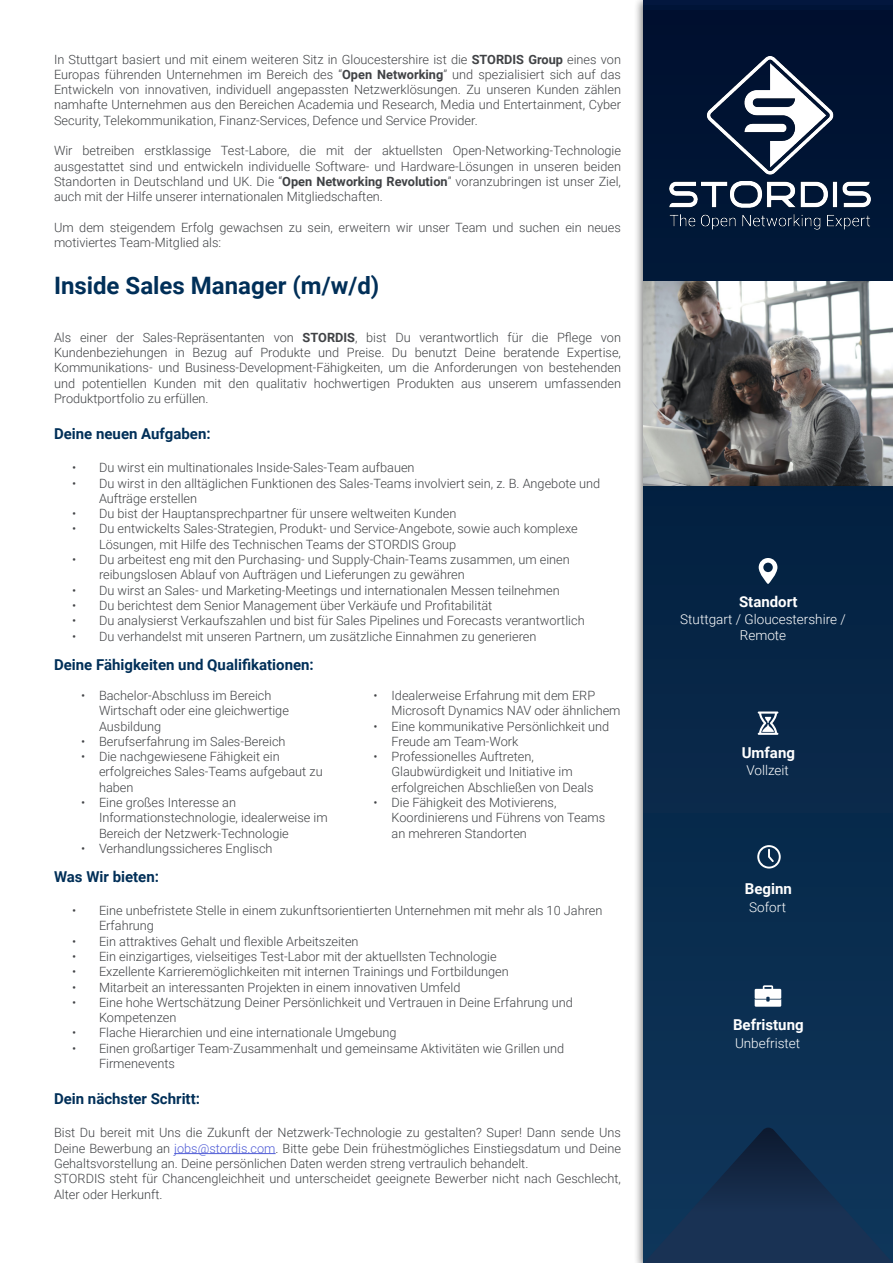
<style>
.page{position:relative;width:893px;height:1263px;background:#fff}
.page>*{position:absolute;margin:0;border:0;box-sizing:border-box;transform-origin:0 0}
.t1{font:700 24px "Roboto";color:#002f58}
.t2{font:700 15px "Roboto";color:#002f58}
.t3{font:700 15px "Roboto";color:#fff}
.t4{font:300 13.5px/16.2px "Roboto";color:#fff;text-align:center}
.t5{font:300 12.75px/15.3px "Roboto";color:#404245}
.s1{font-weight:700}
.s2{color:#4f5cd6}
</style>
<div class="page">
<div style="left:634px;top:0;width:259px;height:1263px;background:#000;opacity:.5"></div>
<svg style="left:644px;top:0;width:249px;height:1127px;background:#072547"></svg>
<img style="left:669px;top:56px;width:201px;height:173px">
<svg style="left:759px;top:558px;width:18px;height:26px"></svg>
<svg style="left:758px;top:711px;width:20px;height:24px"></svg>
<svg style="left:757px;top:845px;width:24px;height:23px"></svg>
<svg style="left:755px;top:985px;width:26px;height:22px"></svg>
<svg style="left:644px;top:1127px;width:249px;height:136px;background:#123052"></svg>
<img style="left:643px;top:282px;width:249px;height:203px">
<hr style="left:174px;top:1153px;width:102px;height:1px;background:#4f5cd6">
<p class="t5" style="left:54px;top:51px;width:569px;text-align:justify">In Stuttgart basiert und mit einem weiteren Sitz in Gloucestershire ist die <span class="s1">STORDIS Group</span> eines von Europas führenden Unternehmen im Bereich des “<span class="s1">Open Networking</span>” und spezialisiert sich auf das Entwickeln von innovativen, individuell angepassten Netzwerklösungen. Zu unseren Kunden zählen namhafte Unternehmen aus den Bereichen Academia und Research, Media und Entertainment, Cyber Security, Telekommunikation, Finanz-Services, Defence und Service Provider.</p>
<p class="t5" style="left:54px;top:143px;width:569px;text-align:justify">Wir betreiben erstklassige Test-Labore, die mit der aktuellsten Open-Networking-Technologie ausgestattet sind und entwickeln individuelle Software- und Hardware-Lösungen in unseren beiden Standorten in Deutschland und UK. Die “<span class="s1">Open Networking Revolution</span>” voranzubringen ist unser Ziel, auch mit der Hilfe unserer internationalen Mitgliedschaften.</p>
<p class="t5" style="left:54px;top:219px;width:568px">Um dem steigendem Erfolg gewachsen zu sein, erweitern wir unser Team und suchen ein neues motiviertes Team-Mitglied als:</p>
<p class="t1" style="left:54px;top:269px;width:327px">Inside Sales Manager (m/w/d)</p>
<p class="t5" style="left:54px;top:329px;width:569px;text-align:justify">Als einer der Sales-Repräsentanten von <span class="s1">STORDIS</span>, bist Du verantwortlich für die Pflege von Kundenbeziehungen in Bezug auf Produkte und Preise. Du benutzt Deine beratende Expertise, Kommunikations- und Business-Development-Fähigkeiten, um die Anforderungen von bestehenden und potentiellen Kunden mit den qualitativ hochwertigen Produkten aus unserem umfassenden Produktportfolio zu erfüllen.</p>
<p class="t2" style="left:54px;top:423px;width:158px">Deine neuen Aufgaben:</p>
<p class="t5" style="left:72px;top:460px;width:344px">• Du wirst ein multinationales Inside-Sales-Team aufbauen</p>
<p class="t5" style="left:99px;top:475px;width:503px;text-indent:-27px">• Du wirst in den alltäglichen Funktionen des Sales-Teams involviert sein, z. B. Angebote und<br>Aufträge erstellen</p>
<p class="t5" style="left:72px;top:505px;width:386px">• Du bist der Hauptansprechpartner für unsere weltweiten Kunden</p>
<p class="t5" style="left:99px;top:521px;width:480px;text-indent:-27px">• Du entwickelts Sales-Strategien, Produkt- und Service-Angebote, sowie auch komplexe<br>Lösungen, mit Hilfe des Technischen Teams der STORDIS Group</p>
<p class="t5" style="left:99px;top:551px;width:472px;text-indent:-27px">• Du arbeitest eng mit den Purchasing- und Supply-Chain-Teams zusammen, um einen reibungslosen Ablauf von Aufträgen und Lieferungen zu gewähren</p>
<p class="t5" style="left:72px;top:582px;width:489px">• Du wirst an Sales- und Marketing-Meetings und internationalen Messen teilnehmen</p>
<p class="t5" style="left:72px;top:597px;width:422px">• Du berichtest dem Senior Management über Verkäufe und Profitabilität</p>
<p class="t5" style="left:72px;top:613px;width:514px">• Du analysierst Verkaufszahlen und bist für Sales Pipelines und Forecasts verantwortlich</p>
<p class="t5" style="left:72px;top:628px;width:466px">• Du verhandelst mit unseren Partnern, um zusätzliche Einnahmen zu generieren</p>
<p class="t2" style="left:54px;top:654px;width:261px">Deine Fähigkeiten und Qualifikationen:</p>
<p class="t5" style="left:99px;top:687px;width:191px;text-indent:-18px">• Bachelor-Abschluss im Bereich<br>Wirtschaft oder eine gleichwertige<br>Ausbildung</p>
<p class="t5" style="left:81px;top:733px;width:206px">• Berufserfahrung im Sales-Bereich</p>
<p class="t5" style="left:99px;top:748px;width:225px;text-indent:-18px">• Die nachgewiesene Fähigkeit ein erfolgreiches Sales-Teams aufgebaut zu haben</p>
<p class="t5" style="left:99px;top:794px;width:230px;text-indent:-18px">• Eine großes Interesse an<br>Informationstechnologie, idealerweise im<br>Bereich der Netzwerk-Technologie</p>
<p class="t5" style="left:81px;top:840px;width:193px">• Verhandlungssicheres Englisch</p>
<p class="t5" style="left:392px;top:687px;width:231px;text-indent:-18px">• Idealerweise Erfahrung mit dem ERP<br>Microsoft Dynamics NAV oder ähnlichem</p>
<p class="t5" style="left:392px;top:718px;width:219px;text-indent:-18px">• Eine kommunikative Persönlichkeit und<br>Freude am Team-Work</p>
<p class="t5" style="left:392px;top:748px;width:204px;text-indent:-18px">• Professionelles Auftreten,<br>Glaubwürdigkeit und Initiative im erfolgreichen Abschließen von Deals</p>
<p class="t5" style="left:392px;top:794px;width:215px;text-indent:-18px">• Die Fähigkeit des Motivierens,<br>Koordinierens und Führens von Teams an mehreren Standorten</p>
<p class="t2" style="left:54px;top:866px;width:107px">Was Wir bieten:</p>
<p class="t5" style="left:99px;top:902px;width:505px;text-indent:-27px">• Eine unbefristete Stelle in einem zukunftsorientierten Unternehmen mit mehr als 10 Jahren<br>Erfahrung</p>
<p class="t5" style="left:72px;top:933px;width:288px">• Ein attraktives Gehalt und flexible Arbeitszeiten</p>
<p class="t5" style="left:72px;top:948px;width:426px">• Ein einzigartiges, vielseitiges Test-Labor mit der aktuellsten Technologie</p>
<p class="t5" style="left:72px;top:963px;width:438px">• Exzellente Karrieremöglichkeiten mit internen Trainings und Fortbildungen</p>
<p class="t5" style="left:72px;top:979px;width:390px">• Mitarbeit an interessanten Projekten in einem innovativen Umfeld</p>
<p class="t5" style="left:99px;top:994px;width:475px;text-indent:-27px">• Eine hohe Wertschätzung Deiner Persönlichkeit und Vertrauen in Deine Erfahrung und<br>Kompetenzen</p>
<p class="t5" style="left:72px;top:1025px;width:326px">• Flache Hierarchien und eine internationale Umgebung</p>
<p class="t5" style="left:99px;top:1040px;width:467px;text-indent:-27px">• Einen großartiger Team-Zusammenhalt und gemeinsame Aktivitäten wie Grillen und<br>Firmenevents</p>
<p class="t2" style="left:54px;top:1088px;width:147px">Dein nächster Schritt:</p>
<p class="t5" style="left:54px;top:1125px;width:568px;text-align:justify">Bist Du bereit mit Uns die Zukunft der Netzwerk-Technologie zu gestalten? Super! Dann sende Uns Deine Bewerbung an <span class="s2">jobs@stordis.com</span>. Bitte gebe Dein frühestmögliches Einstiegsdatum und Deine Gehaltsvorstellung an. Deine persönlichen Daten werden streng vertraulich behandelt.</p>
<p class="t5" style="left:54px;top:1170px;width:569px">STORDIS steht für Chancengleichheit und unterscheidet geeignete Bewerber nicht nach Geschlecht,<br>Alter oder Herkunft.</p>
<p class="t3" style="left:739px;top:591px;width:60px">Standort</p>
<p class="t4" style="left:680px;top:610px;width:167px">Stuttgart / Gloucestershire /<br>Remote</p>
<p class="t3" style="left:742px;top:742px;width:55px">Umfang</p>
<p class="t4" style="left:746px;top:762px;width:44px">Vollzeit</p>
<p class="t3" style="left:745px;top:878px;width:49px">Beginn</p>
<p class="t4" style="left:749px;top:898px;width:38px">Sofort</p>
<p class="t3" style="left:733px;top:1014px;width:72px">Befristung</p>
<p class="t4" style="left:735px;top:1035px;width:67px">Unbefristet</p>
</div>
